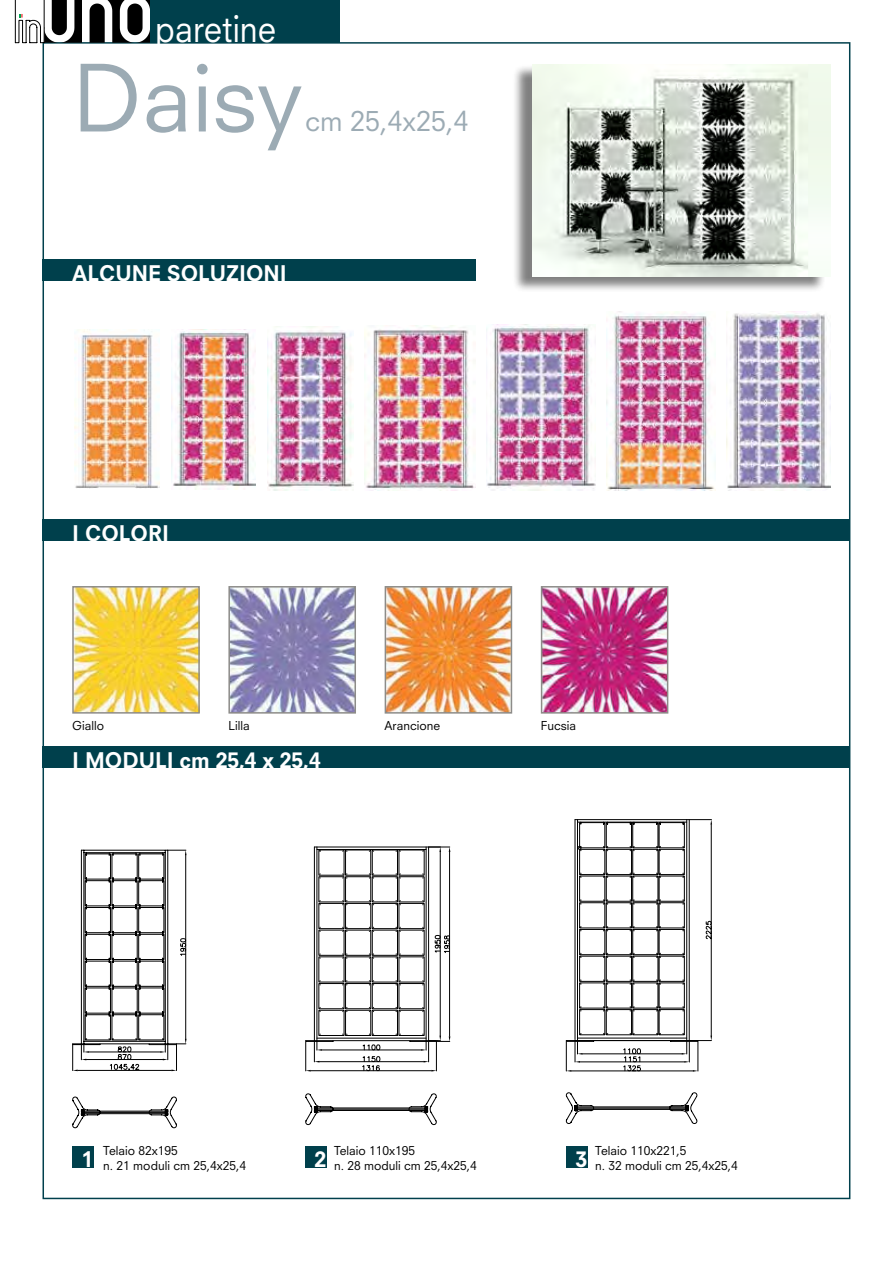
<style>
.page{position:relative;width:893px;height:1263px;background:#fff}
.page>*{position:absolute;margin:0;border:0;box-sizing:border-box;transform-origin:0 0}
.t1{font:90px "Neuzeit SLT Std";color:#9cabb4}
.t2{font:36px "Neuzeit SLT Std";color:#fff;scale:.9 1}
.t3{font:27px "Neuzeit SLT Std";color:#9cabb4}
.t4{font:800 21px "Neuzeit SLT Std";color:#fff}
.t5{font:12px/15px "Neuzeit SLT Std";color:#000}
</style>
<div class="page">
<svg style="left:90px;top:0;width:60px;height:43px"></svg>
<svg style="left:14px;top:0;width:68px;height:44px"></svg>
<div style="left:150px;top:0;width:189px;height:43px;background:#00404c"></div>
<div style="left:43px;top:259px;width:433px;height:22px;background:#00404c"></div>
<div style="left:43px;top:519px;width:807px;height:22px;background:#00404c"></div>
<div style="left:43px;top:746px;width:807px;height:21px;background:#00404c"></div>
<img style="left:75px;top:589px;width:122px;height:122px">
<div style="left:72px;top:586px;width:128px;height:128px;border:2px solid #8d8c89"></div>
<img style="left:388px;top:589px;width:121px;height:122px">
<div style="left:385px;top:586px;width:127px;height:128px;border:2px solid #8d8c89"></div>
<img style="left:231px;top:589px;width:122px;height:122px">
<div style="left:228px;top:586px;width:128px;height:128px;border:2px solid #8d8c89"></div>
<img style="left:544px;top:589px;width:121px;height:122px">
<div style="left:541px;top:586px;width:127px;height:128px;border:2px solid #8d8c89"></div>
<div style="left:512px;top:64px;width:314px;height:229px;background:#000;opacity:.5"></div>
<img style="left:533px;top:64px;width:298px;height:213px">
<div style="left:72px;top:1146px;width:22px;height:21px;background:#00404c"></div>
<div style="left:305px;top:1146px;width:21px;height:21px;background:#00404c"></div>
<div style="left:566px;top:1146px;width:21px;height:21px;background:#00404c"></div>
<img style="left:75px;top:329px;width:85px;height:159px">
<img style="left:171px;top:331px;width:85px;height:158px">
<img style="left:267px;top:326px;width:86px;height:164px">
<img style="left:364px;top:326px;width:112px;height:164px">
<img style="left:487px;top:325px;width:109px;height:165px">
<img style="left:607px;top:311px;width:108px;height:179px">
<img style="left:726px;top:311px;width:105px;height:179px">
<hr style="left:317px;top:849px;width:109px;height:1px;background:#000">
<hr style="left:314px;top:846px;width:115px;height:1px;background:#000">
<div style="left:345px;top:849px;width:26px;height:26px;border:1px solid #000"></div>
<svg style="left:342px;top:850px;width:6px;height:2px"></svg>
<div style="left:372px;top:849px;width:26px;height:26px;border:1px solid #000"></div>
<svg style="left:368px;top:850px;width:7px;height:2px"></svg>
<svg style="left:395px;top:850px;width:6px;height:2px"></svg>
<hr style="left:316px;top:847px;width:1px;height:194px;background:#000">
<hr style="left:314px;top:847px;width:1px;height:194px;background:#000">
<hr style="left:426px;top:847px;width:1px;height:194px;background:#000">
<hr style="left:428px;top:847px;width:1px;height:194px;background:#000">
<hr style="left:440px;top:852px;width:1px;height:184px;background:#000">
<hr style="left:449px;top:852px;width:1px;height:184px;background:#000">
<svg style="left:422px;top:847px;width:28px;height:5px"></svg>
<svg style="left:434px;top:935px;width:16px;height:18px"></svg>
<svg style="left:319px;top:873px;width:2px;height:6px"></svg>
<div style="left:345px;top:876px;width:26px;height:26px;border:1px solid #000"></div>
<svg style="left:342px;top:873px;width:6px;height:6px"></svg>
<div style="left:372px;top:876px;width:26px;height:26px;border:1px solid #000"></div>
<svg style="left:368px;top:873px;width:7px;height:6px"></svg>
<svg style="left:422px;top:873px;width:2px;height:6px"></svg>
<svg style="left:395px;top:873px;width:6px;height:6px"></svg>
<div style="left:318px;top:903px;width:26px;height:26px;border:1px solid #000"></div>
<svg style="left:319px;top:899px;width:2px;height:7px"></svg>
<div style="left:345px;top:903px;width:26px;height:26px;border:1px solid #000"></div>
<svg style="left:342px;top:899px;width:6px;height:7px"></svg>
<div style="left:372px;top:903px;width:26px;height:26px;border:1px solid #000"></div>
<svg style="left:368px;top:899px;width:7px;height:7px"></svg>
<div style="left:399px;top:903px;width:26px;height:26px;border:1px solid #000"></div>
<svg style="left:422px;top:899px;width:2px;height:7px"></svg>
<svg style="left:395px;top:899px;width:6px;height:7px"></svg>
<svg style="left:319px;top:926px;width:2px;height:6px"></svg>
<div style="left:345px;top:930px;width:26px;height:26px;border:1px solid #000"></div>
<svg style="left:342px;top:926px;width:6px;height:6px"></svg>
<div style="left:372px;top:930px;width:26px;height:26px;border:1px solid #000"></div>
<svg style="left:368px;top:926px;width:7px;height:6px"></svg>
<svg style="left:422px;top:926px;width:2px;height:6px"></svg>
<svg style="left:395px;top:926px;width:6px;height:6px"></svg>
<svg style="left:319px;top:953px;width:2px;height:6px"></svg>
<svg style="left:342px;top:953px;width:6px;height:6px"></svg>
<div style="left:372px;top:956px;width:26px;height:26px;border:1px solid #000"></div>
<svg style="left:368px;top:953px;width:7px;height:6px"></svg>
<svg style="left:422px;top:953px;width:2px;height:6px"></svg>
<svg style="left:395px;top:953px;width:6px;height:6px"></svg>
<svg style="left:319px;top:980px;width:2px;height:6px"></svg>
<div style="left:345px;top:983px;width:26px;height:26px;border:1px solid #000"></div>
<svg style="left:342px;top:980px;width:6px;height:6px"></svg>
<div style="left:372px;top:983px;width:26px;height:26px;border:1px solid #000"></div>
<svg style="left:368px;top:980px;width:7px;height:6px"></svg>
<svg style="left:422px;top:980px;width:2px;height:6px"></svg>
<svg style="left:395px;top:980px;width:6px;height:6px"></svg>
<div style="left:318px;top:1010px;width:26px;height:26px;border:1px solid #000"></div>
<div style="left:345px;top:1010px;width:26px;height:26px;border:1px solid #000"></div>
<svg style="left:342px;top:1006px;width:6px;height:6px"></svg>
<div style="left:372px;top:1010px;width:26px;height:26px;border:1px solid #000"></div>
<svg style="left:368px;top:1006px;width:7px;height:6px"></svg>
<div style="left:399px;top:1010px;width:26px;height:26px;border:1px solid #000"></div>
<svg style="left:395px;top:1006px;width:6px;height:6px"></svg>
<svg style="left:305px;top:1033px;width:145px;height:92px"></svg>
<svg style="left:565px;top:819px;width:147px;height:305px"></svg>
<svg style="left:72px;top:849px;width:115px;height:222px"></svg>
<svg style="left:72px;top:1096px;width:105px;height:32px"></svg>
<h2 class="t2" style="left:155px;top:7px;width:136px">paretine</h2>
<h1 class="t1" style="left:72px;top:43px;width:232px">Daisy</h1>
<h3 class="t3" style="left:305px;top:105px;width:165px">cm 25,4x25,4</h3>
<h3 class="t4" style="left:72px;top:260px;width:59px">ALCUNE</h3>
<h3 class="t4" style="left:167px;top:260px;width:30px">SOLU</h3>
<h3 class="t4" style="left:226px;top:260px;width:25px">ZIONI</h3>
<h3 class="t4" style="left:72px;top:520px;width:45px">I COLO</h3>
<h3 class="t4" style="left:148px;top:520px;width:19px">RI</h3>
<p class="t5" style="left:72px;top:718px;width:34px">Giallo</p>
<p class="t5" style="left:228px;top:718px;width:23px">Lilla</p>
<p class="t5" style="left:385px;top:718px;width:57px">Arancione</p>
<p class="t5" style="left:541px;top:718px;width:37px">Fucsia</p>
<h3 class="t4" style="left:72px;top:747px;width:78px">I MODULI</h3>
<h3 class="t4" style="left:180px;top:747px;width:143px">CM 25,4 X 25,4</h3>
<p class="t5" style="left:103px;top:1143px;width:144px">Telaio 82x195<br>n. 21 moduli cm 25,4x25,4</p>
<p class="t5" style="left:334px;top:1143px;width:144px">Telaio 110x195<br>n. 28 moduli cm 25,4x25,4</p>
<p class="t5" style="left:595px;top:1143px;width:93px">Telaio 110x221,5</p>
<h3 class="t4" style="left:82px;top:1147px;width:13px">1</h3>
<h3 class="t4" style="left:315px;top:1147px;width:13px">2</h3>
<p class="t5" style="left:575px;top:1158px;width:164px"><sup>3</sup> n. 32 moduli cm 25,4x25,4</p>
</div>
